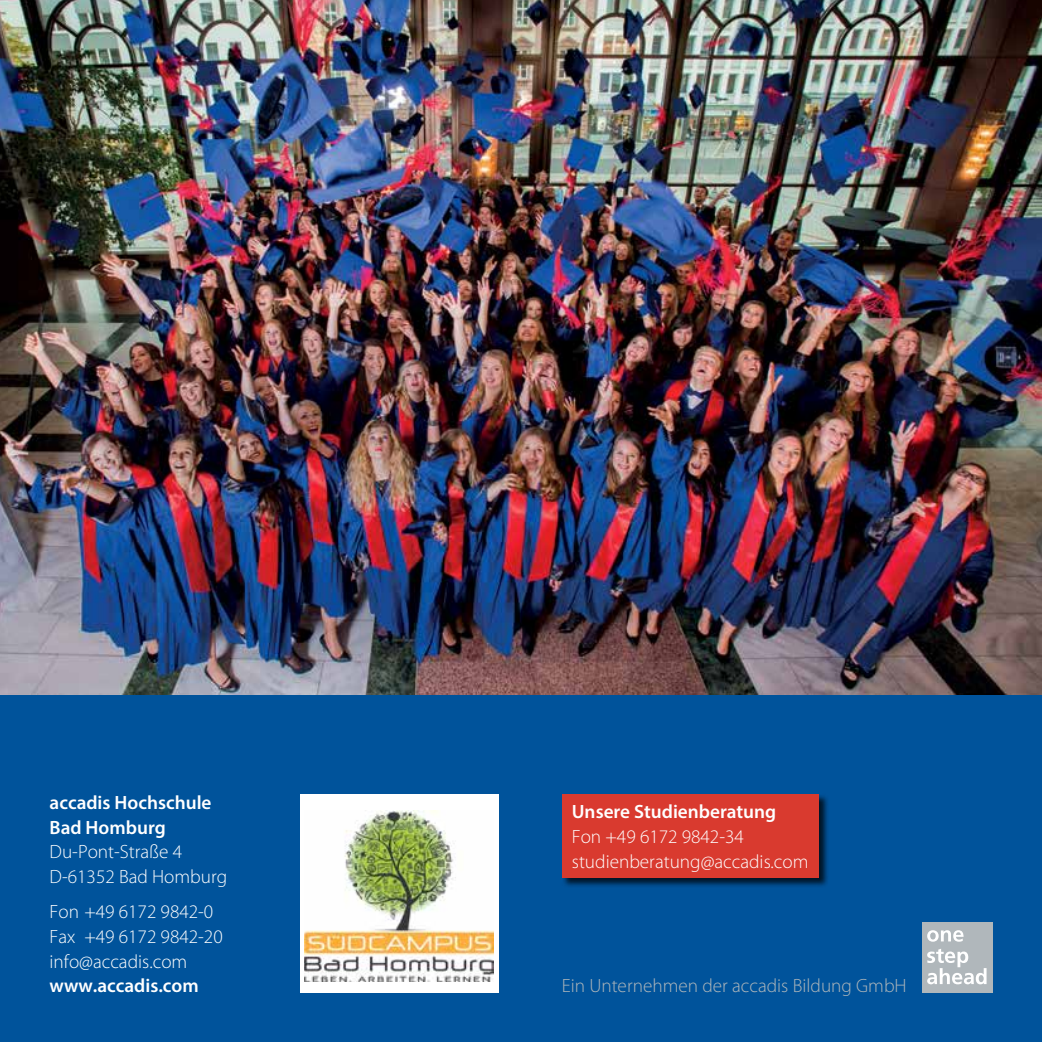
<style>
.page{position:relative;width:1042px;height:1042px;background:#00539b}
.page>*{position:absolute;margin:0;border:0;box-sizing:border-box;transform-origin:0 0}
.t1{font:300 19.25px/24.8px "Myriad Pro";color:#fff}
.t2{font:600 19.25px/24.8px "Myriad Pro";color:#fff}
.t3{font:300 19.25px "Myriad Pro";color:#b0b7bb}
</style>
<div class="page">
<div style="left:561px;top:793px;width:268px;height:95px;background:#000;opacity:.75"></div>
<div style="left:562px;top:794px;width:257px;height:84px;background:#d93a2f"></div>
<div style="left:921px;top:921px;width:71px;height:71px;background:#b0b7bb"></div>
<svg style="left:927px;top:930px;width:36px;height:11px"></svg>
<svg style="left:927px;top:949px;width:59px;height:35px"></svg>
<img style="left:0;top:0;width:1042px;height:694px">
<div style="left:300px;top:794px;width:198px;height:198px;background:#fff"></div>
<img style="left:305px;top:811px;width:189px;height:171px">
<p class="t2" style="left:50px;top:789px;width:163px">accadis Hochschule<br>Bad Homburg</p>
<p class="t1" style="left:50px;top:839px;width:179px">Du-Pont-Straße 4<br>D-61352 Bad Homburg</p>
<p class="t1" style="left:50px;top:899px;width:175px">Fon +49 6172 9842-0<br>Fax +49 6172 9842-20 info@accadis.com</p>
<p class="t2" style="left:50px;top:973px;width:151px">www.accadis.com</p>
<p class="t2" style="left:572px;top:799px;width:206px">Unsere Studienberatung</p>
<p class="t1" style="left:572px;top:824px;width:238px">Fon +49 6172 9842-34 studienberatung@accadis.com</p>
<p class="t3" style="left:562px;top:974px;width:346px">Ein Unternehmen der accadis Bildung GmbH</p>
</div>
